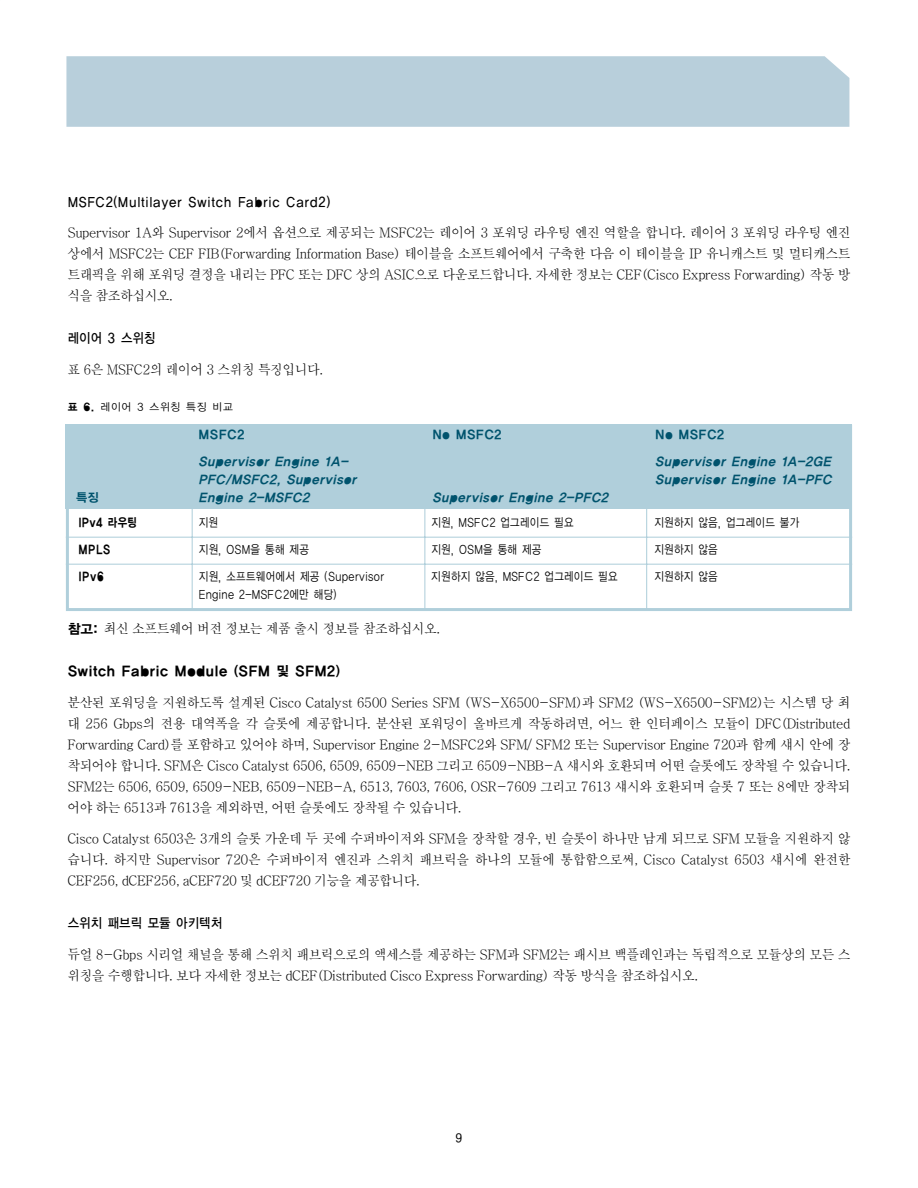
<style>
.page{position:relative;width:918px;height:1188px;background:#fff}
.page>*{position:absolute;margin:0;border:0;box-sizing:border-box;transform-origin:0 0}
.t1{font:500 13.5px/21px "HY Sin Myeong Jo";letter-spacing:-.045em;color:#000;text-align:justify;scale:.95 1}
.t2{font:13.5px "YGO13";letter-spacing:-.005em;color:#000;scale:.9 1}
.t3{font:13.5px "YGO15";letter-spacing:-.055em;color:#000}
.t4{font:13.5px "YGO13";letter-spacing:-.05em;color:#000;scale:.9 1}
.t5{font:12px "YGO12";letter-spacing:-.035em;color:#000;scale:.85 1}
.t6{font:italic 12px "YGO15";color:#00536d}
.t7{font:12px "YGO15";letter-spacing:-.045em;color:#00536d}
.t8{font:12px "YGO15";letter-spacing:-.025em;color:#000;scale:.85 1}
.t9{font:700 12px "HY Go Thic";color:#000}
.t10{font:10.5px "YGO12";color:#000}
.s1{font-family:"YGO15"}
.s2{font-family:"YGO15";font-weight:400}
</style>
<div class="page">
<div style="left:66px;top:56px;width:783px;height:71px;background:#b8cfdb"></div>
<div style="left:66px;top:425px;width:786px;height:84px;background:#b0cfdb"></div>
<div style="left:66px;top:425px;width:786px;height:186px;border:3px solid #b0cfdb"></div>
<hr style="left:66px;top:537px;width:786px;height:1px;background:#b0cfdb">
<hr style="left:66px;top:564px;width:786px;height:1px;background:#b0cfdb">
<hr style="left:192px;top:452px;width:1px;height:158px;background:#b0cfdb">
<hr style="left:424px;top:452px;width:1px;height:158px;background:#b0cfdb">
<hr style="left:646px;top:452px;width:1px;height:159px;background:#b0cfdb">
<p class="t2" style="left:67px;top:196px;width:294px">MSFC2(Multilayer Switch Fabric Card2)</p>
<p class="t1" style="left:67px;top:224px;width:826px">Supervisor 1A와 Supervisor 2에서 옵션으로 제공되는 MSFC2는 레이어 3 포워딩 라우팅 엔진 역할을 합니다. 레이어 3 포워딩 라우팅 엔진 상에서 MSFC2는 CEF FIB(Forwarding Information Base) 테이블을 소프트웨어에서 구축한 다음 이 테이블을 IP 유니캐스트 및 멀티캐스트 트래픽을 위해 포워딩 결정을 내리는 PFC 또는 DFC 상의 ASIC으로 다운로드합니다. 자세한 정보는 CEF(Cisco Express Forwarding) 작동 방 식을 참조하십시오.</p>
<p class="t2" style="left:67px;top:332px;width:100px">레이어 3 스위칭</p>
<p class="t1" style="left:67px;top:360px;width:271px">표 6은 MSFC2의 레이어 3 스위칭 특징입니다.</p>
<p class="t10" style="left:67px;top:402px;width:167px"><span class="s1">표 6.</span> 레이어 3 스위칭 특징 비교</p>
<p class="t7" style="left:198px;top:429px;width:48px">MSFC2</p>
<p class="t7" style="left:432px;top:429px;width:71px">No MSFC2</p>
<p class="t7" style="left:655px;top:429px;width:71px">No MSFC2</p>
<p class="t6" style="left:198px;top:456px;width:154px">Supervisor Engine 1A-</p>
<p class="t6" style="left:655px;top:456px;width:181px">Supervisor Engine 1A-2GE</p>
<p class="t6" style="left:198px;top:474px;width:163px">PFC/MSFC2, Supervisor</p>
<p class="t6" style="left:655px;top:474px;width:181px">Supervisor Engine 1A-PFC</p>
<p class="t7" style="left:76px;top:492px;width:25px">특징</p>
<p class="t6" style="left:198px;top:492px;width:116px">Engine 2-MSFC2</p>
<p class="t6" style="left:432px;top:492px;width:181px">Supervisor Engine 2-PFC2</p>
<p class="t8" style="left:78px;top:517px;width:71px">IPv4 라우팅</p>
<p class="t5" style="left:199px;top:517px;width:25px">지원</p>
<p class="t5" style="left:431px;top:517px;width:170px">지원, MSFC2 업그레이드 필요</p>
<p class="t5" style="left:654px;top:517px;width:173px">지원하지 않음, 업그레이드 불가</p>
<p class="t8" style="left:78px;top:544px;width:40px">MPLS</p>
<p class="t5" style="left:199px;top:544px;width:132px">지원, OSM을 통해 제공</p>
<p class="t5" style="left:431px;top:544px;width:132px">지원, OSM을 통해 제공</p>
<p class="t5" style="left:654px;top:544px;width:77px">지원하지 않음</p>
<p class="t8" style="left:78px;top:571px;width:32px">IPv6</p>
<p class="t5" style="left:199px;top:571px;width:220px">지원, 소프트웨어에서 제공 (Supervisor</p>
<p class="t5" style="left:431px;top:571px;width:222px">지원하지 않음, MSFC2 업그레이드 필요</p>
<p class="t5" style="left:654px;top:571px;width:77px">지원하지 않음</p>
<p class="t5" style="left:199px;top:589px;width:164px">Engine 2-MSFC2에만 해당)</p>
<p class="t1" style="left:67px;top:620px;width:394px"><span class="s2">참고:</span> 최신 소프트웨어 버전 정보는 제품 출시 정보를 참조하십시오.</p>
<p class="t3" style="left:67px;top:665px;width:275px">Switch Fabric Module (SFM 및 SFM2)</p>
<p class="t1" style="left:67px;top:693px;width:826px">분산된 포워딩을 지원하도록 설계된 Cisco Catalyst 6500 Series SFM (WS-X6500-SFM)과 SFM2 (WS-X6500-SFM2)는 시스템 당 최 대 256 Gbps의 전용 대역폭을 각 슬롯에 제공합니다. 분산된 포워딩이 올바르게 작동하려면, 어느 한 인터페이스 모듈이 DFC(Distributed Forwarding Card)를 포함하고 있어야 하며, Supervisor Engine 2-MSFC2와 SFM/ SFM2 또는 Supervisor Engine 720과 함께 섀시 안에 장 착되어야 합니다. SFM은 Cisco Catalyst 6506, 6509, 6509-NEB 그리고 6509-NBB-A 섀시와 호환되며 어떤 슬롯에도 장착될 수 있습니다.<br>SFM2는 6506, 6509, 6509-NEB, 6509-NEB-A, 6513, 7603, 7606, OSR-7609 그리고 7613 섀시와 호환되며 슬롯 7 또는 8에만 장착되 어야 하는 6513과 7613을 제외하면, 어떤 슬롯에도 장착될 수 있습니다.</p>
<p class="t1" style="left:67px;top:830px;width:826px">Cisco Catalyst 6503은 3개의 슬롯 가운데 두 곳에 수퍼바이저와 SFM을 장착할 경우, 빈 슬롯이 하나만 남게 되므로 SFM 모듈을 지원하지 않 습니다. 하지만 Supervisor 720은 수퍼바이저 엔진과 스위치 패브릭을 하나의 모듈에 통합함으로써, Cisco Catalyst 6503 섀시에 완전한 CEF256, dCEF256, aCEF720 및 dCEF720 기능을 제공합니다.</p>
<p class="t4" style="left:67px;top:917px;width:174px">스위치 패브릭 모듈 아키텍처</p>
<p class="t1" style="left:67px;top:945px;width:826px">듀얼 8-Gbps 시리얼 채널을 통해 스위치 패브릭으로의 액세스를 제공하는 SFM과 SFM2는 패시브 백플레인과는 독립적으로 모듈상의 모든 스 위칭을 수행합니다. 보다 자세한 정보는 dCEF(Distributed Cisco Express Forwarding) 작동 방식을 참조하십시오.</p>
<p class="t9" style="left:455px;top:1133px;width:9px">9</p>
</div>
